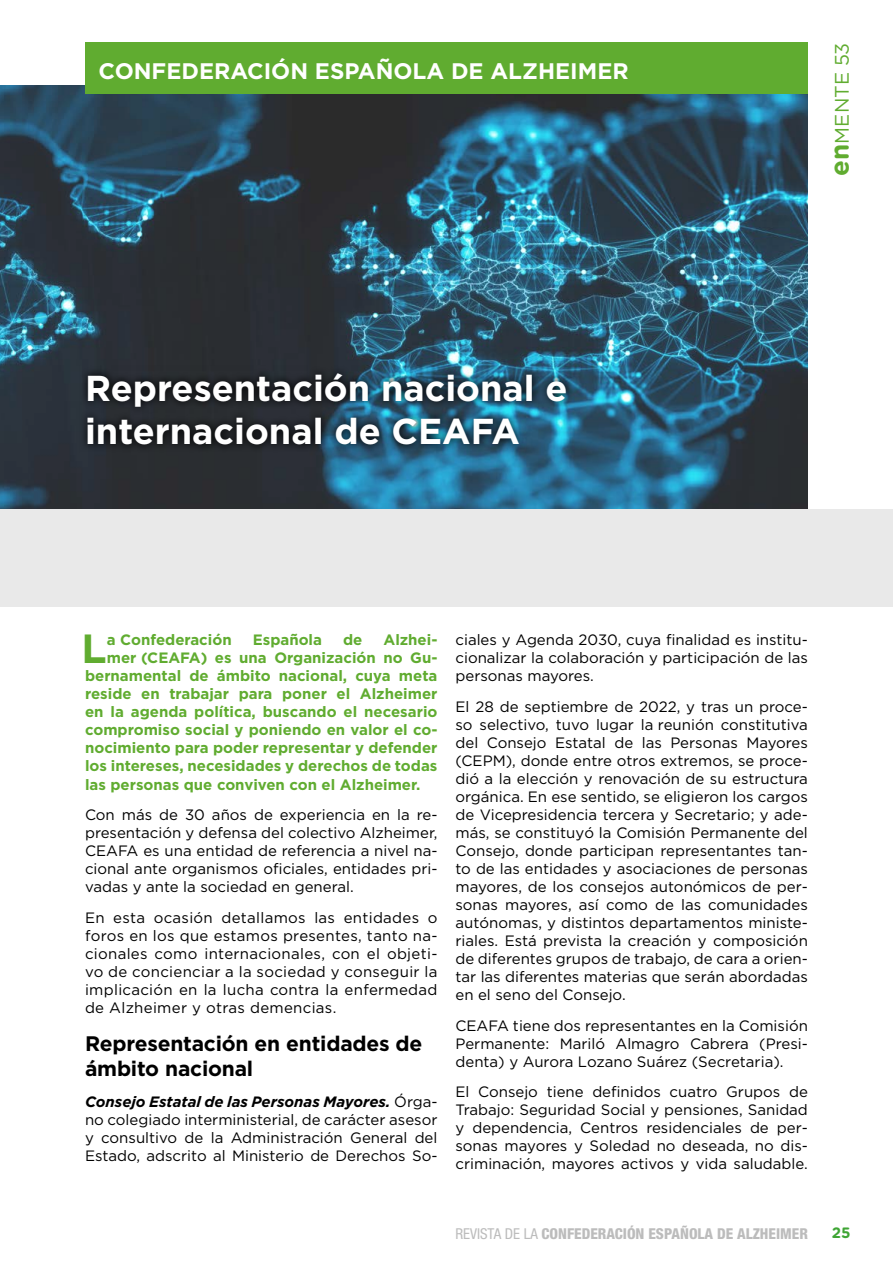
<style>
.page{position:relative;width:893px;height:1263px;background:#fff}
.page>*{position:absolute;margin:0;border:0;box-sizing:border-box;transform-origin:0 0}
.t1{font:700 40.65px "Gotham";color:#60ac30}
.t2{font:700 36px/43.2px "Gotham";color:#fff}
.t3{font:700 22.5px "Gotham";color:#fff}
.t4{font:700 21px/25.2px "Gotham";letter-spacing:-.01em;color:#000}
.t5{font:19.5px "Gotham";color:#60ac30}
.t6{font:15px/18px "Gotham";color:#000;text-align:justify}
.t7{font:700 15px "Gotham";color:#60ac30}
.t8{font:800 condensed 15px "Helvetica Neue LT Std";color:#bcbcbc}
.t9{font:700 15px "Gotham Rounded";color:#3fa535}
.s1{font-family:"Gotham Rounded";font-weight:700;font-size:25.95px}
.s2{font-weight:700;font-style:italic}
.s3{font-weight:400}
</style>
<div class="page">
<img style="left:0;top:85px;width:808px;height:424px">
<div style="left:0;top:509px;width:893px;height:98px;background:#e9e9e9"></div>
<div style="left:85px;top:43px;width:723px;height:51px;background:#60ac30"></div>
<svg style="left:79px;top:365px;width:495px;height:88px;background:#203a48"></svg>
<h3 class="t3" style="left:99px;top:58px;width:532px">CONFEDERACIÓN ESPAÑOLA DE ALZHEIMER</h3>
<h3 class="t5" style="left:831px;top:176px;width:135px;rotate:-90deg"><span class="s1">en</span>MENTE 53</h3>
<h2 class="t2" style="left:85px;top:366px;width:484px">Representación nacional e internacional de CEAFA</h2>
<h1 class="t1" style="left:82px;top:626px;width:27px">L</h1>
<p class="t7" style="left:107px;top:631px;width:126px">a Confederación</p>
<p class="t7" style="left:253px;top:631px;width:71px">Española</p>
<p class="t7" style="left:343px;top:631px;width:21px">de</p>
<p class="t7" style="left:383px;top:631px;width:56px">Alzhei-</p>
<p class="t7" style="left:107px;top:649px;width:332px">mer (CEAFA) es una Organización no Gu-</p>
<p class="t7" style="left:85px;top:667px;width:354px">bernamental de ámbito nacional, cuya meta</p>
<p class="t7" style="left:85px;top:685px;width:354px">reside en trabajar para poner el Alzheimer</p>
<p class="t7" style="left:85px;top:703px;width:354px">en la agenda política, buscando el necesario</p>
<p class="t7" style="left:85px;top:721px;width:354px">compromiso social y poniendo en valor el co-</p>
<p class="t7" style="left:85px;top:739px;width:354px">nocimiento para poder representar y defender</p>
<p class="t7" style="left:85px;top:757px;width:354px">los intereses, necesidades y derechos de todas</p>
<p class="t7" style="left:85px;top:775px;width:337px">las personas que conviven con el Alzheimer.</p>
<p class="t6" style="left:85px;top:806px;width:354px">Con más de 30 años de experiencia en la re&shy;presentación y defensa del colectivo Alzheimer, CEAFA es una entidad de referencia a nivel na&shy;cional ante organismos oficiales, entidades pri&shy;vadas y ante la sociedad en general.</p>
<p class="t6" style="left:85px;top:908px;width:354px">En esta ocasión detallamos las entidades o foros en los que estamos presentes, tanto na&shy;cionales como internacionales, con el objeti&shy;vo de concienciar a la sociedad y conseguir la implicación en la lucha contra la enfermedad de Alzheimer y otras demencias.</p>
<h3 class="t4" style="left:85px;top:1030px;width:339px">Representación en entidades de ámbito nacional</h3>
<p class="t6" style="left:85px;top:1092px;width:354px"><span class="s2">Consejo Estatal de las Personas Mayores.</span> Órga&shy;no colegiado interministerial, de carácter asesor y consultivo de la Administración General del Estado, adscrito al Ministerio de Derechos So-</p>
<p class="t6" style="left:455px;top:630px;width:354px">ciales y Agenda 2030, cuya finalidad es institu&shy;cionalizar la colaboración y participación de las personas mayores.</p>
<p class="t6" style="left:455px;top:697px;width:354px">El 28 de septiembre de 2022, y tras un proce&shy;so selectivo, tuvo lugar la reunión constitutiva del Consejo Estatal de las Personas Mayores (CEPM), donde entre otros extremos, se proce&shy;dió a la elección y renovación de su estructura orgánica. En ese sentido, se eligieron los cargos de Vicepresidencia tercera y Secretario; y ade&shy;más, se constituyó la Comisión Permanente del Consejo, donde participan representantes tan&shy;to de las entidades y asociaciones de personas mayores, de los consejos autonómicos de per&shy;sonas mayores, así como de las comunidades autónomas, y distintos departamentos ministe&shy;riales. Está prevista la creación y composición de diferentes grupos de trabajo, de cara a orien&shy;tar las diferentes materias que serán abordadas en el seno del Consejo.</p>
<p class="t6" style="left:455px;top:1016px;width:354px">CEAFA tiene dos representantes en la Comisión Permanente: Mariló Almagro Cabrera (Presi&shy;denta) y Aurora Lozano Suárez (Secretaria).</p>
<p class="t6" style="left:455px;top:1083px;width:354px">El Consejo tiene definidos cuatro Grupos de Trabajo: Seguridad Social y pensiones, Sanidad y dependencia, Centros residenciales de per&shy;sonas mayores y Soledad no deseada, no dis&shy;criminación, mayores activos y vida saludable.</p>
<p class="t8" style="left:455px;top:1224px;width:354px"><span class="s3">REVISTA DE LA</span> CONFEDERACIÓN ESPAÑOLA DE ALZHEIMER</p>
<p class="t9" style="left:832px;top:1222px;width:20px">25</p>
</div>
